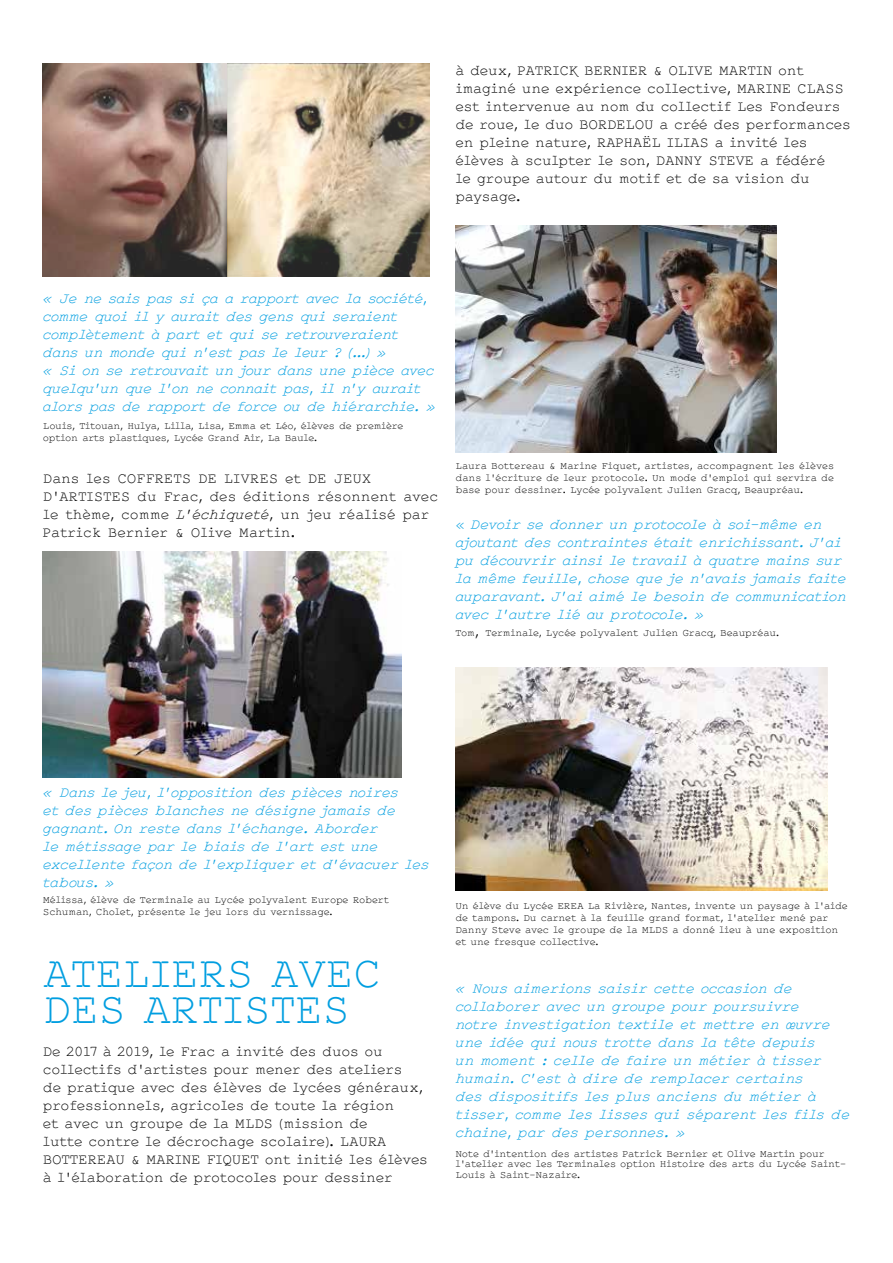
<style>
.page{position:relative;width:893px;height:1263px;background:#fff}
.page>*{position:absolute;margin:0;border:0;box-sizing:border-box;transform-origin:0 0}
.t1{font:45px/36px "Frac Ki";letter-spacing:-.03em;color:#009ee0}
.t2{font:italic 15px/18px "Frac Ki";letter-spacing:-.02em;color:#009ee0}
.t3{font:15px/18px "Frac Ki";letter-spacing:-.02em;color:#000}
.t4{font:10.5px/12px "Frac Ki";letter-spacing:-.02em;color:#000}
.s1{font-style:italic}
.s2{font-style:normal}
.s3{font-style:italic;font-size:15px}
</style>
<div class="page">
<img style="left:43px;top:551px;width:358px;height:227px">
<img style="left:455px;top:226px;width:322px;height:226px">
<img style="left:455px;top:667px;width:372px;height:224px">
<img style="left:43px;top:64px;width:387px;height:212px">
<p class="t3" style="left:455px;top:62px;width:397px">à deux, PATRICK BERNIER &amp; OLIVE MARTIN ont imaginé une expérience collective, MARINE CLASS est intervenue au nom du collectif Les Fondeurs de roue, le duo BORDELOU a créé des performances en pleine nature, RAPHAËL ILIAS a invité les élèves à sculpter le son, DANNY STEVE a fédéré<br>le groupe autour du motif et de sa vision du paysage.</p>
<p class="t2" style="left:43px;top:290px;width:395px">« Je ne sais pas si ça a rapport avec la société, comme quoi il y aurait des gens qui seraient complètement à part et qui se retrouveraient dans un monde qui n’est pas le leur ? (...) »<br>« Si on se retrouvait un jour dans une pièce avec quelqu’un que l’on ne connait pas, il n’y aurait alors pas de rapport de force ou de hiérarchie. »</p>
<p class="t4" style="left:43px;top:420px;width:362px">Louis, Titouan, Hulya, Lilla, Lisa, Emma et Léo, élèves de première option arts plastiques, Lycée Grand Air, La Baule.</p>
<p class="t3" style="left:43px;top:470px;width:397px">Dans les COFFRETS DE LIVRES et DE JEUX D’ARTISTES du Frac, des éditions résonnent avec le thème, comme <span class="s1">L’échiqueté,</span> un jeu réalisé par Patrick Bernier &amp; Olive Martin.</p>
<p class="t4" style="left:455px;top:460px;width:380px;text-align:justify">Laura Bottereau &amp; Marine Fiquet, artistes, accompagnent les élèves dans l’écriture de leur protocole. Un mode d’emploi qui servira de base pour dessiner. Lycée polyvalent Julien Gracq, Beaupréau.</p>
<p class="t2" style="left:455px;top:516px;width:393px"><span class="s2">«</span> Devoir se donner un protocole à soi-même en ajoutant des contraintes était enrichissant. J’ai pu découvrir ainsi le travail à quatre mains sur la même feuille, chose que je n’avais jamais faite auparavant. J’ai aimé le besoin de communication avec l’autre lié au protocole. »</p>
<p class="t4" style="left:455px;top:627px;width:325px">Tom<span class="s3">,</span> Terminale, Lycée polyvalent Julien Gracq, Beaupréau.</p>
<p class="t2" style="left:43px;top:784px;width:388px">« Dans le jeu, l’opposition des pièces noires<br>et des pièces blanches ne désigne jamais de gagnant. On reste dans l’échange. Aborder<br>le métissage par le biais de l’art est une excellente façon de l’expliquer et d’évacuer les tabous. »</p>
<p class="t4" style="left:43px;top:894px;width:348px">Mélissa, élève de Terminale au Lycée polyvalent Europe Robert<br>Schuman, Cholet, présente le jeu lors du vernissage.</p>
<h1 class="t1" style="left:43px;top:958px;width:340px">ATELIERS AVEC<br>DES ARTISTES</h1>
<p class="t3" style="left:43px;top:1043px;width:386px">De 2017 à 2019, le Frac a invité des duos ou collectifs d’artistes pour mener des ateliers<br>de pratique avec des élèves de lycées généraux, professionnels, agricoles de toute la région<br>et avec un groupe de la MLDS (mission de<br>lutte contre le décrochage scolaire). LAURA BOTTEREAU &amp; MARINE FIQUET ont initié les élèves à l’élaboration de protocoles pour dessiner</p>
<p class="t4" style="left:455px;top:900px;width:394px">Un élève du Lycée EREA La Rivière, Nantes, invente un paysage à l’aide de tampons. Du carnet à la feuille grand format, l’atelier mené par Danny Steve avec le groupe de la MLDS a donné lieu à une exposition et une fresque collective.</p>
<p class="t2" style="left:455px;top:980px;width:396px">« Nous aimerions saisir cette occasion de collaborer avec un groupe pour poursuivre<br>notre investigation textile et mettre en œuvre une idée qui nous trotte dans la tête depuis<br>un moment : celle de faire un métier à tisser humain. C’est à dire de remplacer certains<br>des dispositifs les plus anciens du métier à tisser, comme les lisses qui séparent les fils de chaine, par des personnes. »</p>
<p class="t4" style="left:455px;top:1149px;width:393px;line-height:10.5px">Note d’intention des artistes Patrick Bernier et Olive Martin pour l’atelier avec les Terminales option Histoire des arts du Lycée Saint-<br>Louis à Saint-Nazaire.</p>
</div>
